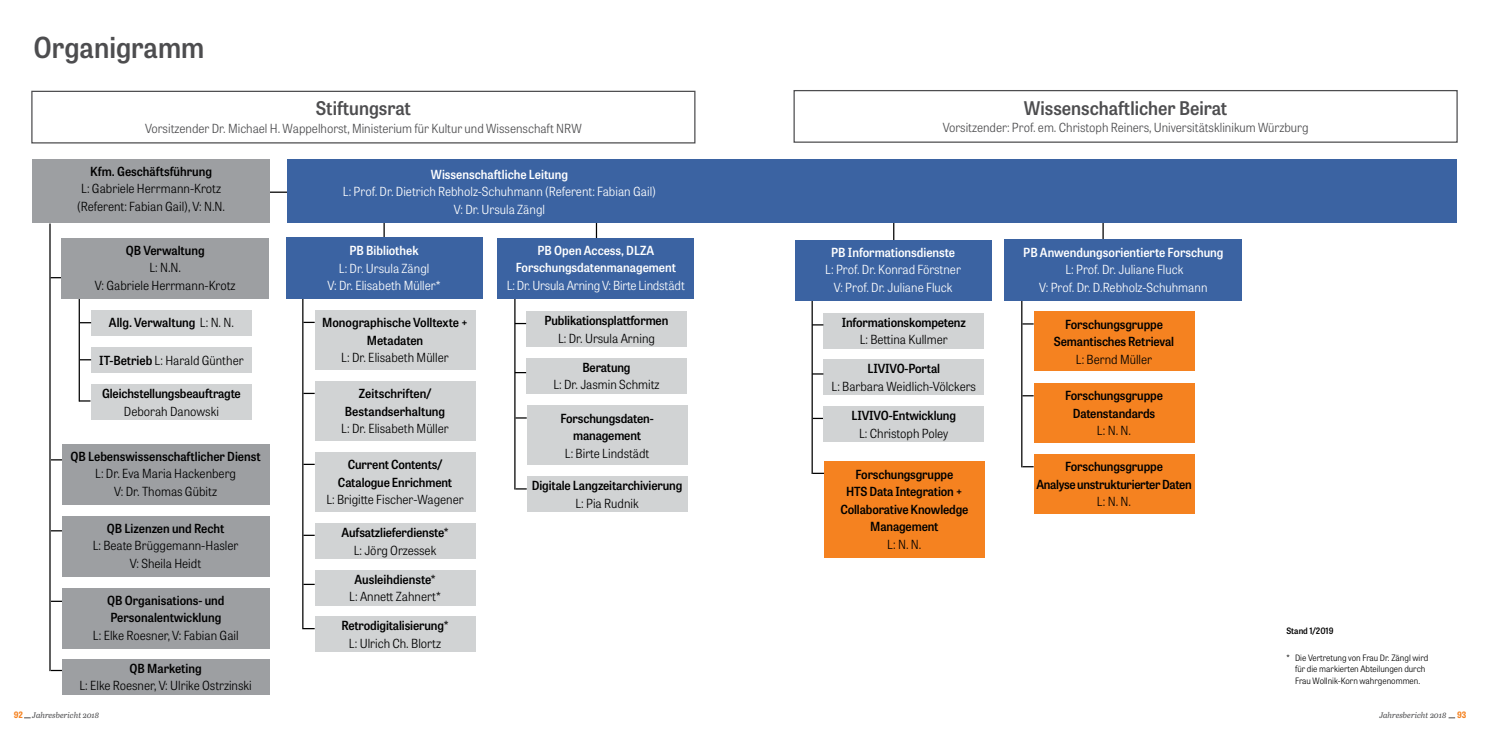
<style>
.page{position:relative;width:1489px;height:745px;background:#fff}
.page>*{position:absolute;margin:0;border:0;box-sizing:border-box;transform-origin:0 0}
.t1{font:600 28.75px "Tablet Gothic Narrow";color:#4d4d4f}
.t2{font:600 18.75px "Tablet Gothic Narrow";color:#4d4d4f}
.t3{font:600 12.5px/17.5px "Tablet Gothic Narrow";letter-spacing:-.01em;color:#000;text-align:center}
.t4{font:300 12.5px/17.5px "Tablet Gothic Narrow";color:#000;text-align:center}
.t5{font:300 12.5px/17.5px "Tablet Gothic Narrow";color:#fff;text-align:center}
.t6{font:300 12.5px "Tablet Gothic Narrow";color:#4d4d4f}
.t7{font:600 12.5px/17.5px "Tablet Gothic Narrow";color:#fff;text-align:center}
.t8{font:300 8.75px/11.2px "Tablet Gothic Narrow";color:#000}
.t9{font:600 8.75px "Tablet Gothic Narrow";color:#000}
.t10{font:italic 8.12px "Abril Text";color:#4d4d4f}
.s1{font-weight:300}
.s2{font-weight:600}
.s3{font-family:"Tablet Gothic Narrow";font-weight:700;font-style:normal;font-size:8.75px;color:#f58220}
</style>
<div class="page">
<div style="left:62px;top:516px;width:207px;height:60px;background:#9d9fa2"></div>
<svg style="left:1102px;top:223px;width:1px;height:16px"></svg>
<hr style="left:1021px;top:292px;width:1px;height:175px;background:#000">
<div style="left:1004px;top:239px;width:237px;height:61px;background:#3b63a2"></div>
<div style="left:1033px;top:311px;width:161px;height:60px;background:#f58220"></div>
<div style="left:1033px;top:383px;width:161px;height:60px;background:#f58220"></div>
<div style="left:1033px;top:454px;width:161px;height:60px;background:#f58220"></div>
<svg style="left:893px;top:223px;width:1px;height:17px"></svg>
<hr style="left:811px;top:274px;width:1px;height:199px;background:#000">
<div style="left:794px;top:240px;width:197px;height:60px;background:#3b63a2"></div>
<div style="left:823px;top:313px;width:161px;height:35px;background:#d1d3d4"></div>
<div style="left:823px;top:359px;width:161px;height:35px;background:#d1d3d4"></div>
<div style="left:824px;top:460px;width:160px;height:97px;background:#f58220"></div>
<svg style="left:812px;top:417px;width:11px;height:2px"></svg>
<svg style="left:812px;top:472px;width:12px;height:1px"></svg>
<svg style="left:596px;top:223px;width:1px;height:15px"></svg>
<hr style="left:383px;top:216px;width:2px;height:24px;background:#000">
<hr style="left:269px;top:191px;width:33px;height:2px;background:#000">
<hr style="left:514px;top:298px;width:1px;height:191px;background:#000">
<hr style="left:302px;top:291px;width:1px;height:336px;background:#000">
<hr style="left:49px;top:223px;width:2px;height:447px;background:#000">
<div style="left:31px;top:91px;width:664px;height:52px;border:1px solid #4d4d4f"></div>
<div style="left:793px;top:90px;width:664px;height:53px;border:1px solid #4d4d4f"></div>
<div style="left:701px;top:159px;width:755px;height:64px;background:#3b63a2"></div>
<div style="left:287px;top:159px;width:424px;height:64px;background:#3b63a2"></div>
<div style="left:33px;top:159px;width:237px;height:64px;background:#9d9fa2"></div>
<div style="left:91px;top:310px;width:161px;height:25px;background:#d1d3d4"></div>
<div style="left:91px;top:347px;width:161px;height:25px;background:#d1d3d4"></div>
<div style="left:91px;top:384px;width:161px;height:36px;background:#d1d3d4"></div>
<hr style="left:79px;top:297px;width:1px;height:104px;background:#000">
<div style="left:61px;top:238px;width:208px;height:60px;background:#9d9fa2"></div>
<div style="left:62px;top:658px;width:207px;height:36px;background:#9d9fa2"></div>
<div style="left:62px;top:444px;width:207px;height:60px;background:#9d9fa2"></div>
<div style="left:62px;top:587px;width:208px;height:61px;background:#9d9fa2"></div>
<div style="left:286px;top:237px;width:196px;height:61px;background:#3b63a2"></div>
<div style="left:497px;top:238px;width:197px;height:60px;background:#3b63a2"></div>
<div style="left:315px;top:309px;width:160px;height:60px;background:#d1d3d4"></div>
<div style="left:315px;top:380px;width:160px;height:60px;background:#d1d3d4"></div>
<div style="left:315px;top:451px;width:160px;height:60px;background:#d1d3d4"></div>
<div style="left:315px;top:523px;width:160px;height:35px;background:#d1d3d4"></div>
<div style="left:315px;top:569px;width:160px;height:36px;background:#d1d3d4"></div>
<svg style="left:303px;top:321px;width:12px;height:2px"></svg>
<svg style="left:303px;top:392px;width:12px;height:2px"></svg>
<svg style="left:303px;top:463px;width:12px;height:1px"></svg>
<svg style="left:303px;top:534px;width:12px;height:1px"></svg>
<svg style="left:303px;top:583px;width:12px;height:1px"></svg>
<div style="left:315px;top:616px;width:160px;height:35px;background:#d1d3d4"></div>
<div style="left:526px;top:311px;width:160px;height:36px;background:#d1d3d4"></div>
<div style="left:526px;top:358px;width:160px;height:35px;background:#d1d3d4"></div>
<div style="left:526px;top:405px;width:161px;height:60px;background:#d1d3d4"></div>
<div style="left:526px;top:476px;width:161px;height:35px;background:#d1d3d4"></div>
<div style="left:823px;top:406px;width:161px;height:35px;background:#d1d3d4"></div>
<h1 class="t1" style="left:34px;top:28px;width:172px">Organigramm</h1>
<h2 class="t2" style="left:316px;top:96px;width:97px">Stiftungsrat</h2>
<p class="t6" style="left:145px;top:120px;width:438px">Vorsitzender Dr. Michael H. Wappelhorst, Ministerium für Kultur und Wissenschaft NRW</p>
<p class="t3" style="left:90px;top:162px;width:123px">Kfm. Geschäftsführung</p>
<p class="t4" style="left:77px;top:180px;width:149px">L: Gabriele Herrmann-Krotz (Referent: Fabian Gail), V: N.N.</p>
<p class="t3" style="left:126px;top:241px;width:80px">QB Verwaltung</p>
<p class="t4" style="left:95px;top:258px;width:142px">L: N.N.<br>V: Gabriele Herrmann-Krotz</p>
<p class="t3" style="left:109px;top:313px;width:127px">Allg. Verwaltung <span class="s1">L: N. N.</span></p>
<p class="t4" style="left:99px;top:350px;width:146px"><span class="s2">IT-Betrieb</span> L: Harald Günther</p>
<p class="t3" style="left:102px;top:384px;width:140px">Gleichstellungsbeauftragte</p>
<p class="t4" style="left:124px;top:402px;width:97px">Deborah Danowski</p>
<p class="t3" style="left:71px;top:447px;width:192px">QB Lebenswissenschaftlicher Dienst</p>
<p class="t4" style="left:95px;top:464px;width:142px">L: Dr. Eva Maria Hackenberg<br>V: Dr. Thomas Gübitz</p>
<p class="t3" style="left:107px;top:518px;width:119px">QB Lizenzen und Recht</p>
<p class="t4" style="left:93px;top:536px;width:147px">L: Beate Brüggemann-Hasler<br>V: Sheila Heidt</p>
<p class="t3" style="left:107px;top:590px;width:119px;text-align:left">QB Organisations- und<br>Personalentwicklung</p>
<p class="t4" style="left:93px;top:625px;width:147px">L: Elke Roesner, V: Fabian Gail</p>
<p class="t3" style="left:129px;top:658px;width:74px">QB Marketing</p>
<p class="t4" style="left:79px;top:676px;width:174px">L: Elke Roesner, V: Ulrike Ostrzinski</p>
<p class="t7" style="left:431px;top:165px;width:139px">Wissenschaftliche Leitung</p>
<p class="t5" style="left:343px;top:182px;width:314px">L: Prof. Dr. Dietrich Rebholz-Schuhmann (Referent: Fabian Gail)<br>V: Dr. Ursula Zängl</p>
<p class="t7" style="left:349px;top:241px;width:71px">PB Bibliothek</p>
<p class="t5" style="left:327px;top:259px;width:115px">L: Dr. Ursula Zängl<br>V: Dr. Elisabeth Müller*</p>
<p class="t3" style="left:322px;top:313px;width:147px">Monographische Volltexte +<br>Metadaten</p>
<p class="t4" style="left:341px;top:348px;width:109px">L: Dr. Elisabeth Müller</p>
<p class="t3" style="left:345px;top:384px;width:102px">Zeitschriften/<br>Bestandserhaltung</p>
<p class="t4" style="left:341px;top:419px;width:109px">L: Dr. Elisabeth Müller</p>
<p class="t3" style="left:338px;top:455px;width:116px">Current Contents/<br>Catalogue Enrichment</p>
<p class="t4" style="left:326px;top:490px;width:139px">L: Brigitte Fischer-Wagener</p>
<p class="t3" style="left:341px;top:523px;width:108px">Aufsatzlieferdienste*</p>
<p class="t4" style="left:353px;top:540px;width:84px">L: Jörg Orzessek</p>
<p class="t3" style="left:354px;top:569px;width:83px">Ausleihdienste*</p>
<p class="t4" style="left:349px;top:587px;width:93px">L: Annett Zahnert*</p>
<p class="t3" style="left:341px;top:616px;width:109px">Retrodigitalisierung*</p>
<p class="t4" style="left:349px;top:633px;width:94px">L: Ulrich Ch. Blortz</p>
<p class="t7" style="left:515px;top:241px;width:162px">PB Open Access, DLZA<br>Forschungsdatenmanagement</p>
<p class="t5" style="left:506px;top:276px;width:180px">L: Dr. Ursula Arning V: Birte Lindstädt</p>
<p class="t3" style="left:544px;top:311px;width:125px">Publikationsplattformen</p>
<p class="t4" style="left:558px;top:329px;width:98px">L: Dr. Ursula Arning</p>
<p class="t3" style="left:582px;top:358px;width:50px">Beratung</p>
<p class="t4" style="left:553px;top:375px;width:108px">L: Dr. Jasmin Schmitz</p>
<p class="t3" style="left:560px;top:408px;width:95px">Forschungsdaten&shy;management</p>
<p class="t4" style="left:565px;top:443px;width:86px">L: Birte Lindstädt</p>
<p class="t3" style="left:532px;top:476px;width:152px">Digitale Langzeitarchivierung</p>
<p class="t4" style="left:575px;top:493px;width:65px">L: Pia Rudnik</p>
<h2 class="t2" style="left:1023px;top:95px;width:205px">Wissenschaftlicher Beirat</h2>
<p class="t6" style="left:942px;top:119px;width:367px">Vorsitzender: Prof. em. Christoph Reiners, Universitätsklinikum Würzburg</p>
<p class="t7" style="left:831px;top:243px;width:125px">PB Informationsdienste</p>
<p class="t5" style="left:825px;top:260px;width:137px">L: Prof. Dr. Konrad Förstner<br>V: Prof. Dr. Juliane Fluck</p>
<p class="t3" style="left:841px;top:312px;width:126px">Informationskompetenz</p>
<p class="t4" style="left:859px;top:330px;width:90px">L: Bettina Kullmer</p>
<p class="t3" style="left:867px;top:359px;width:74px">LIVIVO-Portal</p>
<p class="t4" style="left:831px;top:376px;width:146px">L: Barbara Weidlich-Völckers</p>
<p class="t3" style="left:851px;top:406px;width:106px">LIVIVO-Entwicklung</p>
<p class="t4" style="left:859px;top:423px;width:91px">L: Christoph Poley</p>
<p class="t3" style="left:840px;top:464px;width:129px">Forschungsgruppe<br>HTS Data Integration +<br>Collaborative Knowledge<br>Management</p>
<p class="t4" style="left:887px;top:534px;width:36px">L: N. N.</p>
<p class="t7" style="left:1023px;top:243px;width:202px">PB Anwendungsorientierte Forschung</p>
<p class="t5" style="left:1039px;top:260px;width:170px">L: Prof. Dr. Juliane Fluck<br>V: Prof. Dr. D.Rebholz-Schuhmann</p>
<p class="t3" style="left:1053px;top:314px;width:122px">Forschungsgruppe<br>Semantisches Retrieval</p>
<p class="t4" style="left:1075px;top:349px;width:78px">L: Bernd Müller</p>
<p class="t3" style="left:1065px;top:386px;width:99px">Forschungsgruppe<br>Datenstandards</p>
<p class="t4" style="left:1096px;top:421px;width:36px">L: N. N.</p>
<p class="t3" style="left:1036px;top:457px;width:157px">Forschungsgruppe<br>Analyse unstrukturierter Daten</p>
<p class="t4" style="left:1096px;top:492px;width:36px">L: N. N.</p>
<p class="t9" style="left:1286px;top:624px;width:49px">Stand 1/2019</p>
<p class="t8" style="left:1294px;top:651px;width:135px;text-indent:-9px">* Die Vertretung von Frau Dr. Zängl wird für die markierten Abteilungen durch<br>Frau Wollnik-Korn wahrgenommen.</p>
<p class="t10" style="left:14px;top:709px;width:87px"><span class="s3">92</span> Jahresbericht 2018</p>
<p class="t10" style="left:1379px;top:709px;width:89px">Jahresbericht 2018 <span class="s3">93</span></p>
</div>
